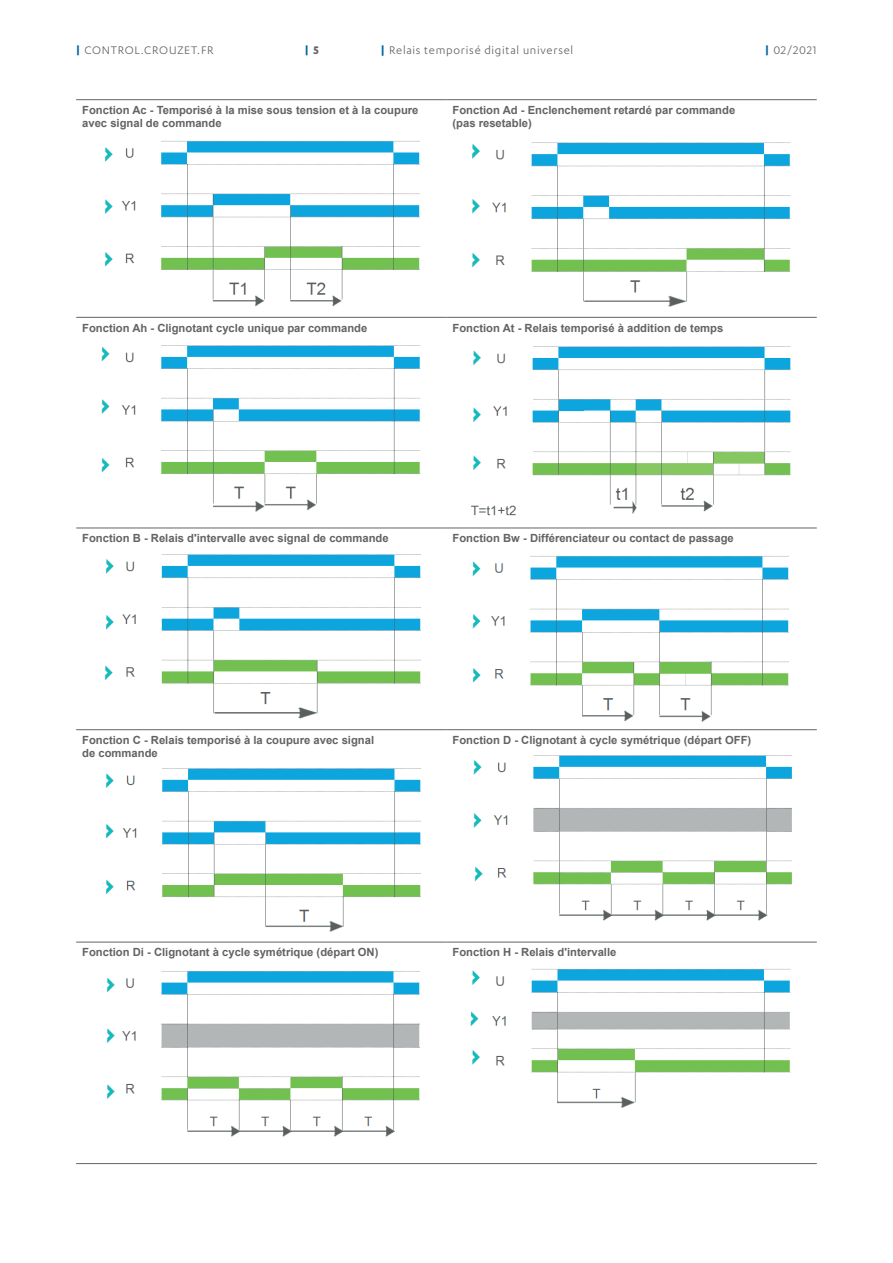
<style>
.page{position:relative;width:893px;height:1263px;background:#fff}
.page>*{position:absolute;margin:0;border:0;box-sizing:border-box;transform-origin:0 0}
.t1{font:12.75px "Karbon";letter-spacing:.06em;color:#636366}
.t2{font:700 12.75px "Karbon";color:#0065a4}
.t3{font:700 11.25px/12.8px "Arial";color:#636366}
.s1{font-weight:700;color:#0065a4}
.s2{color:#636366}
</style>
<div class="page">
<hr style="left:76px;top:1163px;width:741px;height:1px;background:#636366">
<hr style="left:76px;top:99px;width:370px;height:1px;background:#636366">
<hr style="left:446px;top:99px;width:371px;height:1px;background:#636366">
<img style="left:104px;top:141px;width:316px;height:166px">
<img style="left:472px;top:142px;width:319px;height:165px">
<hr style="left:76px;top:317px;width:370px;height:1px;background:#636366">
<hr style="left:446px;top:317px;width:371px;height:1px;background:#636366">
<img style="left:101px;top:345px;width:320px;height:167px">
<img style="left:470px;top:346px;width:321px;height:170px">
<hr style="left:76px;top:528px;width:370px;height:1px;background:#636366">
<hr style="left:446px;top:528px;width:371px;height:1px;background:#636366">
<img style="left:104px;top:554px;width:317px;height:165px">
<img style="left:472px;top:556px;width:317px;height:166px">
<hr style="left:76px;top:729px;width:370px;height:1px;background:#636366">
<hr style="left:446px;top:729px;width:371px;height:1px;background:#636366">
<img style="left:105px;top:768px;width:316px;height:164px">
<img style="left:473px;top:755px;width:319px;height:166px">
<hr style="left:76px;top:942px;width:370px;height:1px;background:#636366">
<hr style="left:446px;top:942px;width:371px;height:1px;background:#636366">
<img style="left:106px;top:971px;width:314px;height:166px">
<img style="left:470px;top:969px;width:321px;height:139px">
<p class="t1" style="left:76px;top:43px;width:139px"><span class="s1">|</span> CONTROL.CROUZET.FR</p>
<p class="t2" style="left:305px;top:43px;width:16px">| <span class="s2">5</span></p>
<p class="t1" style="left:381px;top:43px;width:194px"><span class="s1">|</span> Relais temporisé digital universel</p>
<p class="t1" style="left:765px;top:43px;width:53px"><span class="s1">|</span> 02/2021</p>
<p class="t3" style="left:82px;top:104px;width:338px">Fonction Ac - Temporisé à la mise sous tension et à la coupure avec signal de commande</p>
<p class="t3" style="left:452px;top:104px;width:284px">Fonction Ad - Enclenchement retardé par commande (pas resetable)</p>
<p class="t3" style="left:82px;top:321px;width:287px">Fonction Ah - Clignotant cycle unique par commande</p>
<p class="t3" style="left:452px;top:321px;width:272px">Fonction At - Relais temporisé à addition de temps</p>
<p class="t3" style="left:82px;top:532px;width:308px">Fonction B - Relais d'intervalle avec signal de commande</p>
<p class="t3" style="left:452px;top:532px;width:283px">Fonction Bw - Différenciateur ou contact de passage</p>
<p class="t3" style="left:82px;top:734px;width:293px">Fonction C - Relais temporisé à la coupure avec signal de commande</p>
<p class="t3" style="left:452px;top:734px;width:300px">Fonction D - Clignotant à cycle symétrique (départ OFF)</p>
<p class="t3" style="left:82px;top:946px;width:298px">Fonction Di - Clignotant à cycle symétrique (départ ON)</p>
<p class="t3" style="left:452px;top:946px;width:165px">Fonction H - Relais d'intervalle</p>
</div>
